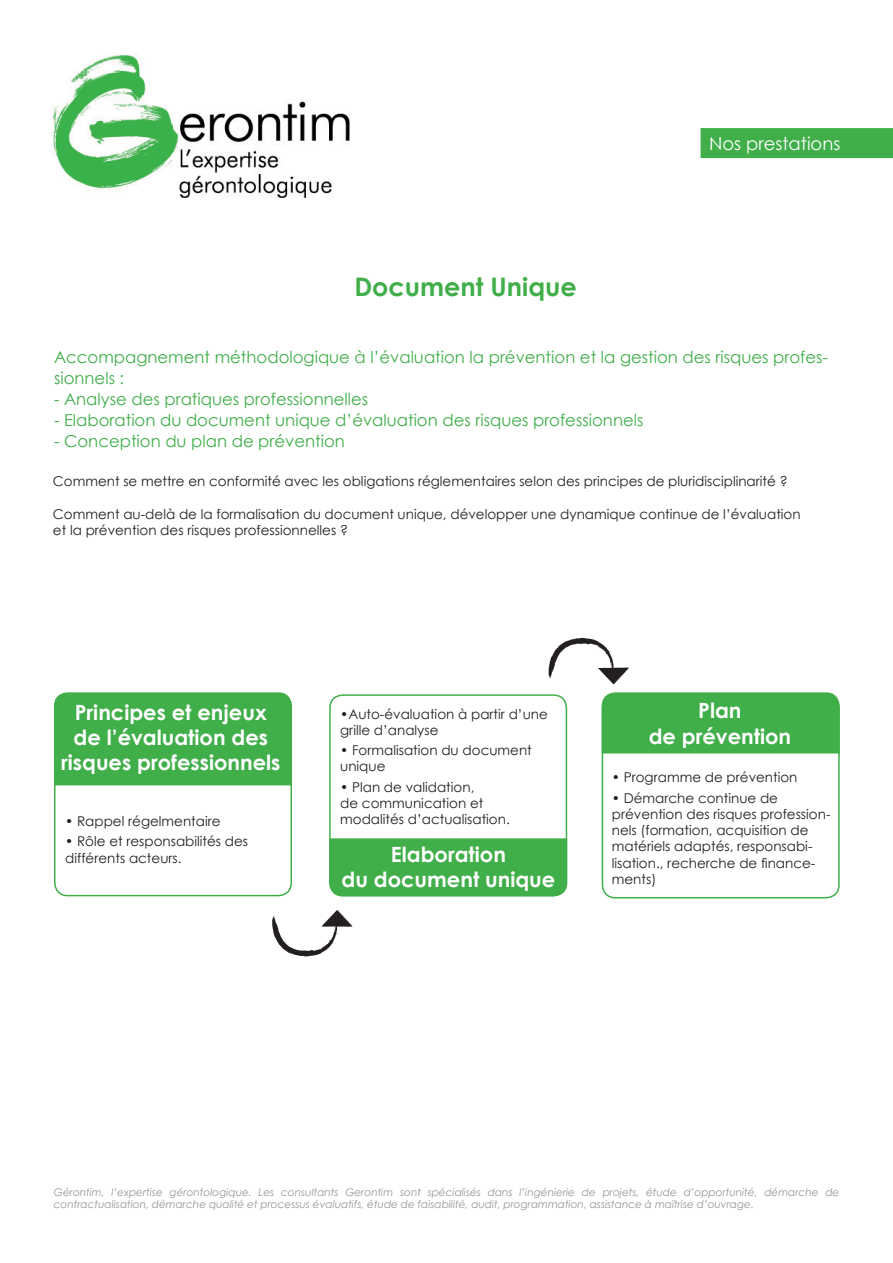
<style>
.page{position:relative;width:893px;height:1263px;background:#fff}
.page>*{position:absolute;margin:0;border:0;box-sizing:border-box;transform-origin:0 0}
.t1{font:700 25.5px "Century Gothic";color:#40ae49}
.t2{font:700 21px/25.2px "Century Gothic";color:#fff;text-align:center}
.t3{font:18px "Century Gothic";color:#fff}
.t4{font:16.5px/21px "Century Gothic";color:#40ae49}
.t5{font:13.5px/16.2px "Century Gothic";color:#231f20}
.t6{font:italic 10.5px/12.6px "Century Gothic";color:#939598}
</style>
<div class="page">
<img style="left:52px;top:54px;width:297px;height:143px">
<div style="left:701px;top:128px;width:192px;height:30px;background:#40ae49"></div>
<div style="left:54px;top:694px;width:238px;height:202px;border:2px solid #40ae49;border-radius:13px"></div>
<div style="left:329px;top:694px;width:238px;height:202px;border:2px solid #40ae49;border-radius:13px"></div>
<div style="left:602px;top:694px;width:238px;height:204px;border:2px solid #40ae49;border-radius:13px"></div>
<div style="left:54px;top:692px;width:238px;height:94px;background:#40ae49"></div>
<div style="left:329px;top:838px;width:239px;height:59px;background:#40ae49"></div>
<div style="left:601px;top:692px;width:239px;height:62px;background:#40ae49"></div>
<svg style="left:548px;top:638px;width:81px;height:46px"></svg>
<svg style="left:272px;top:910px;width:81px;height:46px"></svg>
<h1 class="t1" style="left:354px;top:268px;width:224px">Document Unique</h1>
<h3 class="t3" style="left:709px;top:130px;width:133px">Nos prestations</h3>
<p class="t4" style="left:54px;top:346px;width:775px">Accompagnement méthodologique à l’évaluation la prévention et la gestion des risques profes&shy;sionnels :</p>
<p class="t4" style="left:54px;top:388px;width:316px">- Analyse des pratiques professionnelles</p>
<p class="t4" style="left:54px;top:409px;width:591px">- Elaboration du document unique d’évaluation des risques professionnels</p>
<p class="t4" style="left:54px;top:430px;width:292px">- Conception du plan de prévention</p>
<p class="t5" style="left:53px;top:473px;width:736px">Comment se mettre en conformité avec les obligations réglementaires selon des principes de pluridisciplinarité ?</p>
<p class="t5" style="left:53px;top:506px;width:749px">Comment au-delà de la formalisation du document unique, développer une dynamique continue de l’évaluation et la prévention des risques professionnelles ?</p>
<h2 class="t2" style="left:61px;top:698px;width:221px">Principes et enjeux de l’évaluation des risques professionnels</h2>
<p class="t5" style="left:65px;top:813px;width:157px">• Rappel régelmentaire</p>
<p class="t5" style="left:65px;top:833px;width:184px">• Rôle et responsabilités des différents acteurs.</p>
<p class="t5" style="left:340px;top:705px;width:209px">•Auto-évaluation à partir d’une grille d’analyse</p>
<p class="t5" style="left:340px;top:742px;width:193px">• Formalisation du document unique</p>
<p class="t5" style="left:340px;top:779px;width:171px">• Plan de validation,<br>de communication et modalités d’actualisation.</p>
<h2 class="t2" style="left:342px;top:841px;width:215px">Elaboration<br>du document unique</h2>
<h2 class="t2" style="left:649px;top:697px;width:144px">Plan<br>de prévention</h2>
<p class="t5" style="left:612px;top:769px;width:187px">• Programme de prévention</p>
<p class="t5" style="left:612px;top:789px;width:220px">• Démarche continue de prévention des risques profession&shy;nels (formation, acquisition de matériels adaptés, responsabi&shy;lisation., recherche de finance&shy;ments)</p>
<p class="t6" style="left:54px;top:1185px;width:787px">Gérontim, l’expertise gérontologique. Les consultants Gerontim sont spécialisés dans l’ingénierie de projets, étude d’opportunité, démarche de contractualisation, démarche qualité et processus évaluatifs, étude de faisabilité, audit, programmation, assistance à maîtrise d’ouvrage.</p>
</div>
